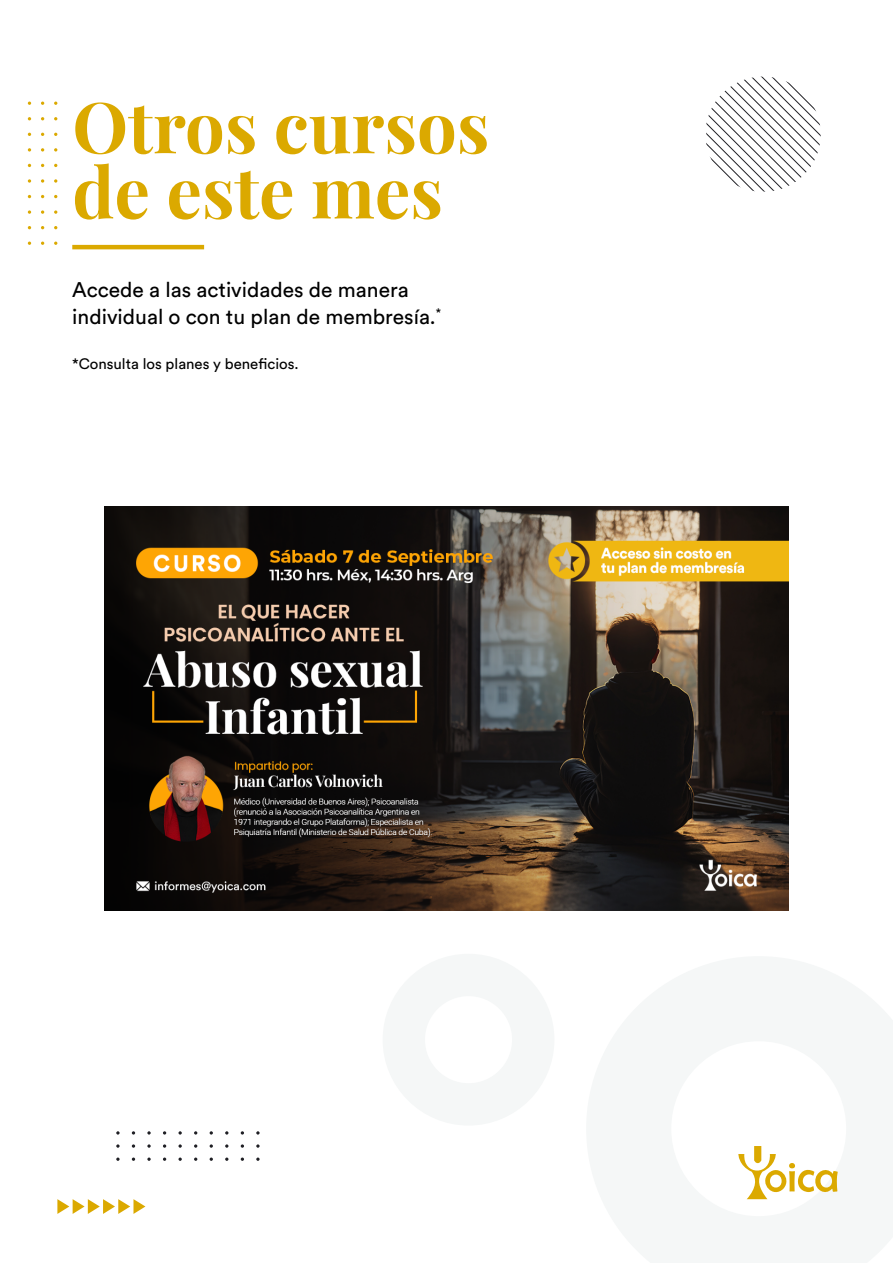
<style>
.page{position:relative;width:893px;height:1263px;background:#fff}
.page>*{position:absolute;margin:0;border:0;box-sizing:border-box;transform-origin:0 0}
.t1{font:70.5px/65.2px "Playfair Display";color:#dba900}
.t2{font:21px/27px "Circular Std";color:#000}
.t3{font:15px "Circular Std";color:#000}
</style>
<div class="page">
<svg style="left:738px;top:1146px;width:100px;height:53px"></svg>
<img style="left:105px;top:506px;width:683px;height:404px">
<hr style="left:72px;top:245px;width:132px;height:4px;background:#dba900">
<svg style="left:706px;top:77px;width:115px;height:115px"></svg>
<svg style="left:57px;top:1199px;width:88px;height:15px"></svg>
<svg style="left:116px;top:1144px;width:4px;height:4px"></svg>
<svg style="left:132px;top:1144px;width:3px;height:4px"></svg>
<svg style="left:147px;top:1144px;width:4px;height:4px"></svg>
<svg style="left:163px;top:1144px;width:3px;height:4px"></svg>
<svg style="left:178px;top:1144px;width:4px;height:4px"></svg>
<svg style="left:194px;top:1144px;width:3px;height:4px"></svg>
<svg style="left:210px;top:1144px;width:3px;height:4px"></svg>
<svg style="left:225px;top:1144px;width:3px;height:4px"></svg>
<svg style="left:241px;top:1144px;width:3px;height:4px"></svg>
<svg style="left:256px;top:1144px;width:4px;height:4px"></svg>
<svg style="left:116px;top:1157px;width:4px;height:4px"></svg>
<svg style="left:132px;top:1157px;width:3px;height:4px"></svg>
<svg style="left:147px;top:1157px;width:4px;height:4px"></svg>
<svg style="left:163px;top:1157px;width:3px;height:4px"></svg>
<svg style="left:178px;top:1157px;width:4px;height:4px"></svg>
<svg style="left:194px;top:1157px;width:3px;height:4px"></svg>
<svg style="left:241px;top:1157px;width:3px;height:4px"></svg>
<svg style="left:256px;top:1157px;width:4px;height:4px"></svg>
<svg style="left:54px;top:148px;width:3px;height:4px"></svg>
<svg style="left:54px;top:179px;width:3px;height:4px"></svg>
<svg style="left:54px;top:210px;width:3px;height:4px"></svg>
<svg style="left:41px;top:148px;width:3px;height:4px"></svg>
<svg style="left:41px;top:179px;width:3px;height:4px"></svg>
<svg style="left:41px;top:210px;width:3px;height:4px"></svg>
<svg style="left:28px;top:148px;width:3px;height:4px"></svg>
<svg style="left:28px;top:179px;width:3px;height:4px"></svg>
<svg style="left:28px;top:210px;width:3px;height:4px"></svg>
<h1 class="t1" style="left:72px;top:88px;width:419px">Otros cursos de este mes</h1>
<p class="t2" style="left:72px;top:276px;width:370px">Accede a las actividades de manera individual o con tu plan de membresía.<sup>*</sup></p>
<p class="t3" style="left:72px;top:354px;width:228px">*Consulta los planes y beneficios.</p>
</div>
